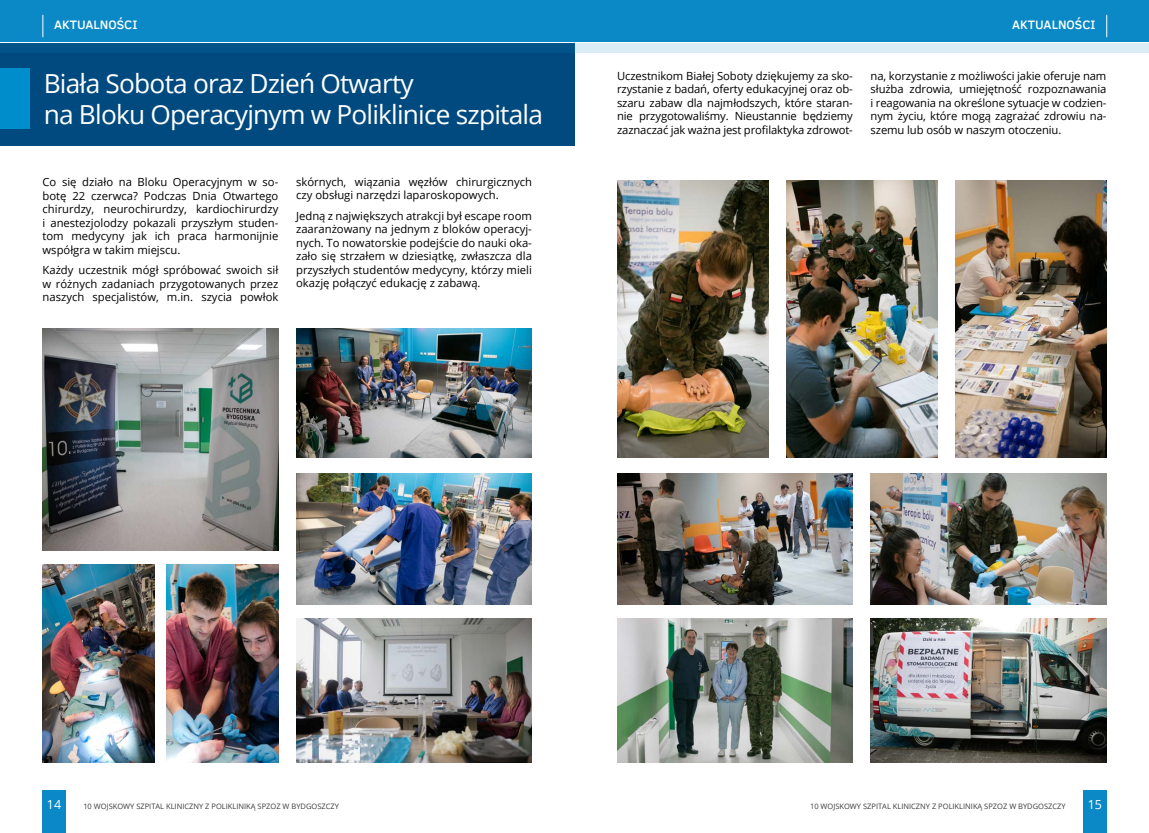
<style>
.page{position:relative;width:1149px;height:833px;background:#fff}
.page>*{position:absolute;margin:0;border:0;box-sizing:border-box;transform-origin:0 0}
.t1{font:26.25px/31.5px "Open Sans";letter-spacing:-.03em;color:#fff}
.t2{font:500 12.5px "Clear Sans";color:#fff}
.t3{font:12.5px "Open Sans";color:#fff}
.t4{font:11.25px/13.5px "Open Sans";color:#000;text-align:justify}
.t5{font:7.5px "Open Sans";color:#3e3d40}
</style>
<div class="page">
<div style="left:0;top:42px;width:574px;height:104px;background:#004a80"></div>
<div style="left:0;top:68px;width:30px;height:61px;background:#008dcc"></div>
<img style="left:43px;top:329px;width:235px;height:221px">
<img style="left:43px;top:564px;width:112px;height:198px">
<img style="left:617px;top:181px;width:151px;height:276px">
<img style="left:166px;top:564px;width:112px;height:198px">
<img style="left:786px;top:181px;width:151px;height:276px">
<img style="left:955px;top:181px;width:151px;height:276px">
<img style="left:296px;top:329px;width:235px;height:128px">
<img style="left:617px;top:473px;width:235px;height:131px">
<img style="left:617px;top:618px;width:235px;height:144px">
<img style="left:870px;top:473px;width:236px;height:131px">
<img style="left:870px;top:618px;width:236px;height:144px">
<img style="left:296px;top:473px;width:235px;height:131px">
<img style="left:296px;top:618px;width:235px;height:144px">
<div style="left:0;top:0;width:574px;height:43px;background:#0b89c6"></div>
<div style="left:574px;top:0;width:574px;height:43px;background:#0b89c6"></div>
<svg style="left:0;top:30px;width:574px;height:14px"></svg>
<svg style="left:574px;top:30px;width:574px;height:22px"></svg>
<hr style="left:0;top:42px;width:574px;height:1px;background:#fff">
<hr style="left:574px;top:42px;width:574px;height:1px;background:#fff">
<div style="left:43px;top:790px;width:23px;height:43px;background:#0b89c6"></div>
<div style="left:1082px;top:790px;width:24px;height:43px;background:#0b89c6"></div>
<svg style="left:43px;top:15px;width:1px;height:22px"></svg>
<svg style="left:1106px;top:15px;width:1px;height:22px"></svg>
<p class="t2" style="left:54px;top:16px;width:85px">AKTUALNOŚCI</p>
<p class="t2" style="left:1011px;top:16px;width:85px">AKTUALNOŚCI</p>
<h1 class="t1" style="left:44px;top:67px;width:500px">Biała Sobota oraz Dzień Otwarty<br>na Bloku Operacyjnym w Poliklinice szpitala</h1>
<p class="t4" style="left:43px;top:175px;width:237px">Co się działo na Bloku Operacyjnym w so&shy;botę 22 czerwca? Podczas Dnia Otwartego chirurdzy, neurochirurdzy, kardiochirurdzy i anestezjolodzy pokazali przyszłym studen&shy;tom medycyny jak ich praca harmonijnie współgra w takim miejscu.</p>
<p class="t4" style="left:43px;top:263px;width:237px">Każdy uczestnik mógł spróbować swoich sił w różnych zadaniach przygotowanych przez naszych specjalistów, m.in. szycia powłok</p>
<p class="t4" style="left:296px;top:175px;width:237px">skórnych, wiązania węzłów chirurgicznych czy obsługi narzędzi laparoskopowych.</p>
<p class="t4" style="left:296px;top:208px;width:237px">Jedną z największych atrakcji był escape room zaaranżowany na jednym z bloków operacyj&shy;nych. To nowatorskie podejście do nauki oka&shy;zało się strzałem w dziesiątkę, zwłaszcza dla przyszłych studentów medycyny, którzy mieli okazję połączyć edukację z zabawą.</p>
<p class="t4" style="left:617px;top:68px;width:237px">Uczestnikom Białej Soboty dziękujemy za sko&shy;rzystanie z badań, oferty edukacyjnej oraz ob&shy;szaru zabaw dla najmłodszych, które staran&shy;nie przygotowaliśmy. Nieustannie będziemy zaznaczać jak ważna jest profilaktyka zdrowot-</p>
<p class="t4" style="left:870px;top:68px;width:237px">na, korzystanie z możliwości jakie oferuje nam służba zdrowia, umiejętność rozpoznawania i reagowania na określone sytuacje w codzien&shy;nym życiu, które mogą zagrażać zdrowiu na&shy;szemu lub osób w naszym otoczeniu.</p>
<p class="t3" style="left:47px;top:795px;width:16px">14</p>
<p class="t5" style="left:83px;top:801px;width:257px">10 WOJSKOWY SZPITAL KLINICZNY Z POLIKLINIKĄ SPZOZ W BYDGOSZCZY</p>
<p class="t5" style="left:809px;top:801px;width:257px">10 WOJSKOWY SZPITAL KLINICZNY Z POLIKLINIKĄ SPZOZ W BYDGOSZCZY</p>
<p class="t3" style="left:1087px;top:795px;width:16px">15</p>
</div>
